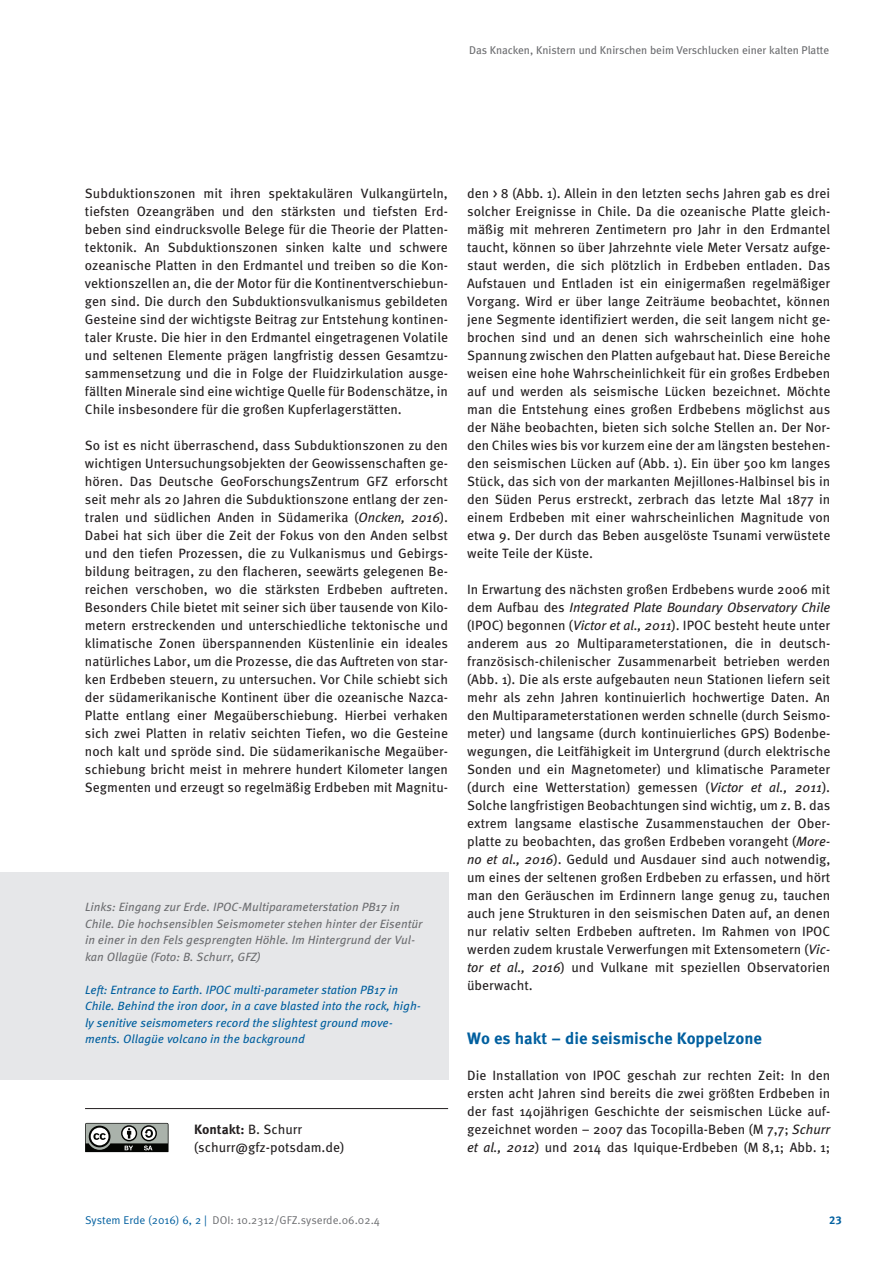
<style>
.page{position:relative;width:893px;height:1263px;background:#fff}
.page>*{position:absolute;margin:0;border:0;box-sizing:border-box;transform-origin:0 0}
.t1{font:700 16.5px "Meta Pro";color:#005f9f}
.t2{font:13.5px/18px "Meta Pro";color:#231f20;text-align:justify}
.t3{font:italic 13.5px "Meta";color:#231f20}
.t4{font:italic 12px/16.5px "Meta Pro";color:#005f9f}
.t5{font:italic 12px/16.5px "Meta Pro";color:#6c6d70}
.t6{font:11.25px "Meta";color:#6c6d70}
.t7{font:11.25px "Meta Pro";color:#6c6d70}
.t8{font:700 11.25px "Meta Pro";color:#005f9f}
.s1{font-family:"Meta";font-style:italic}
.s2{font-weight:700}
.s3{font-family:"Meta Pro";font-style:normal}
.s4{color:#005f9f}
</style>
<div class="page">
<div style="left:0;top:872px;width:448px;height:208px;background:#e6e7e9"></div>
<hr style="left:85px;top:1108px;width:363px;height:1px;background:#231f20">
<svg style="left:85px;top:1123px;width:84px;height:30px"></svg>
<p class="t6" style="left:469px;top:43px;width:362px">Das Knacken, Knistern und Knirschen beim Verschlucken einer kalten Platte</p>
<p class="t2" style="left:85px;top:184px;width:365px">Subduktionszonen mit ihren spektakulären Vulkangürteln, tiefsten Ozeangräben und den stärksten und tiefsten Erd&shy;beben sind eindrucksvolle Belege für die Theorie der Platten&shy;tektonik. An Subduktionszonen sinken kalte und schwere ozeanische Platten in den Erdmantel und treiben so die Kon&shy;vektionszellen an, die der Motor für die Kontinentverschiebun&shy;gen sind. Die durch den Subduktionsvulkanismus gebildeten Gesteine sind der wichtigste Beitrag zur Entstehung kontinen&shy;taler Kruste. Die hier in den Erdmantel eingetragenen Volatile und seltenen Elemente prägen langfristig dessen Gesamtzu&shy;sammensetzung und die in Folge der Fluidzirkulation ausge&shy;fällten Minerale sind eine wichtige Quelle für Bodenschätze, in Chile insbesondere für die großen Kupferlagerstätten.</p>
<p class="t2" style="left:85px;top:436px;width:365px">So ist es nicht überraschend, dass Subduktionszonen zu den wichtigen Untersuchungsobjekten der Geowissenschaften ge&shy;hören. Das Deutsche GeoForschungsZentrum GFZ erforscht seit mehr als 20 Jahren die Subduktionszone entlang der zen&shy;tralen und südlichen Anden in Südamerika (<span class="s1">Oncken, 2016</span>).<br>Dabei hat sich über die Zeit der Fokus von den Anden selbst und den tiefen Prozessen, die zu Vulkanismus und Gebirgs&shy;bildung beitragen, zu den flacheren, seewärts gelegenen Be&shy;reichen verschoben, wo die stärksten Erdbeben auftreten.<br>Besonders Chile bietet mit seiner sich über tausende von Kilo&shy;metern erstreckenden und unterschiedliche tektonische und klimatische Zonen überspannenden Küstenlinie ein ideales natürliches Labor, um die Prozesse, die das Auftreten von star&shy;ken Erdbeben steuern, zu untersuchen. Vor Chile schiebt sich der südamerikanische Kontinent über die ozeanische Nazca-Platte entlang einer Megaüberschiebung. Hierbei verhaken sich zwei Platten in relativ seichten Tiefen, wo die Gesteine noch kalt und spröde sind. Die südamerikanische Megaüber&shy;schiebung bricht meist in mehrere hundert Kilometer langen Segmenten und erzeugt so regelmäßig Erdbeben mit Magnitu-</p>
<p class="t5" style="left:85px;top:899px;width:339px">Links: Eingang zur Erde. IPOC-Multiparameterstation PB17 in Chile. Die hochsensiblen Seismometer stehen hinter der Eisentür in einer in den Fels gesprengten Höhle. Im Hintergrund der Vul&shy;kan Ollagüe (Foto: B. Schurr, GFZ)</p>
<p class="t4" style="left:85px;top:981px;width:337px">Left: Entrance to Earth. IPOC multi-parameter station PB17 in Chile. Behind the iron door, in a cave blasted into the rock, high&shy;ly senitive seismometers record the slightest ground move&shy;ments. Ollagüe volcano in the background</p>
<p class="t2" style="left:194px;top:1120px;width:152px"><span class="s2">Kontakt:</span> B. Schurr (schurr@gfz-potsdam.de)</p>
<p class="t2" style="left:467px;top:184px;width:365px">den &gt; 8 (Abb. 1). Allein in den letzten sechs Jahren gab es drei solcher Ereignisse in Chile. Da die ozeanische Platte gleich&shy;mäßig mit mehreren Zentimetern pro Jahr in den Erdmantel taucht, können so über Jahrzehnte viele Meter Versatz aufge&shy;staut werden, die sich plötzlich in Erdbeben entladen. Das Aufstauen und Entladen ist ein einigermaßen regelmäßiger Vorgang. Wird er über lange Zeiträume beobachtet, können jene Segmente identifiziert werden, die seit langem nicht ge&shy;brochen sind und an denen sich wahrscheinlich eine hohe Spannung zwischen den Platten aufgebaut hat. Diese Bereiche weisen eine hohe Wahrscheinlichkeit für ein großes Erdbeben auf und werden als seismische Lücken bezeichnet. Möchte man die Entstehung eines großen Erdbebens möglichst aus der Nähe beobachten, bieten sich solche Stellen an. Der Nor&shy;den Chiles wies bis vor kurzem eine der am längsten bestehen&shy;den seismischen Lücken auf (Abb. 1). Ein über 500 km langes Stück, das sich von der markanten Mejillones-Halbinsel bis in den Süden Perus erstreckt, zerbrach das letzte Mal 1877 in einem Erdbeben mit einer wahrscheinlichen Magnitude von etwa 9. Der durch das Beben ausgelöste Tsunami verwüstete weite Teile der Küste.</p>
<p class="t2" style="left:467px;top:580px;width:365px">In Erwartung des nächsten großen Erdbebens wurde 2006 mit</p>
<p class="t3" style="left:467px;top:599px;width:365px"><span class="s3">dem Aufbau des</span> Integrated Plate Boundary Observatory Chile</p>
<p class="t2" style="left:467px;top:616px;width:365px">(IPOC) begonnen (<span class="s1">Victor et al., 2011</span>). IPOC besteht heute unter anderem aus 20 Multiparameterstationen, die in deutsch&shy;französisch-chilenischer Zusammenarbeit betrieben werden (Abb. 1). Die als erste aufgebauten neun Stationen liefern seit mehr als zehn Jahren kontinuierlich hochwertige Daten. An den Multiparameterstationen werden schnelle (durch Seismo&shy;meter) und langsame (durch kontinuierliches GPS) Bodenbe&shy;wegungen, die Leitfähigkeit im Untergrund (durch elektrische Sonden und ein Magnetometer) und klimatische Parameter (durch eine Wetterstation) gemessen (<span class="s1">Victor et al., 2011</span>).<br>Solche langfristigen Beobachtungen sind wichtig, um z. B. das extrem langsame elastische Zusammenstauchen der Ober&shy;platte zu beobachten, das großen Erdbeben vorangeht (<span class="s1">More&shy;no et al., 2016</span>). Geduld und Ausdauer sind auch notwendig, um eines der seltenen großen Erdbeben zu erfassen, und hört man den Geräuschen im Erdinnern lange genug zu, tauchen auch jene Strukturen in den seismischen Daten auf, an denen nur relativ selten Erdbeben auftreten. Im Rahmen von IPOC werden zudem krustale Verwerfungen mit Extensometern (<span class="s1">Vic&shy;tor et al., 2016</span>) und Vulkane mit speziellen Observatorien überwacht.</p>
<p class="t1" style="left:467px;top:1028px;width:296px">Wo es hakt – die seismische Koppelzone</p>
<p class="t2" style="left:467px;top:1066px;width:365px">Die Installation von IPOC geschah zur rechten Zeit: In den ersten acht Jahren sind bereits die zwei größten Erdbeben in der fast 140jährigen Geschichte der seismischen Lücke auf&shy;gezeichnet worden – 2007 das Tocopilla-Beben (M 7,7; <span class="s1">Schurr et al., 2012</span>) und 2014 das Iquique-Erdbeben (M 8,1; Abb. 1;</p>
<p class="t7" style="left:85px;top:1213px;width:296px"><span class="s4">System Erde (2016) 6, 2 |</span> DOI: 10.2312/GFZ.syserde.06.02.4</p>
<p class="t8" style="left:829px;top:1213px;width:14px">23</p>
</div>
